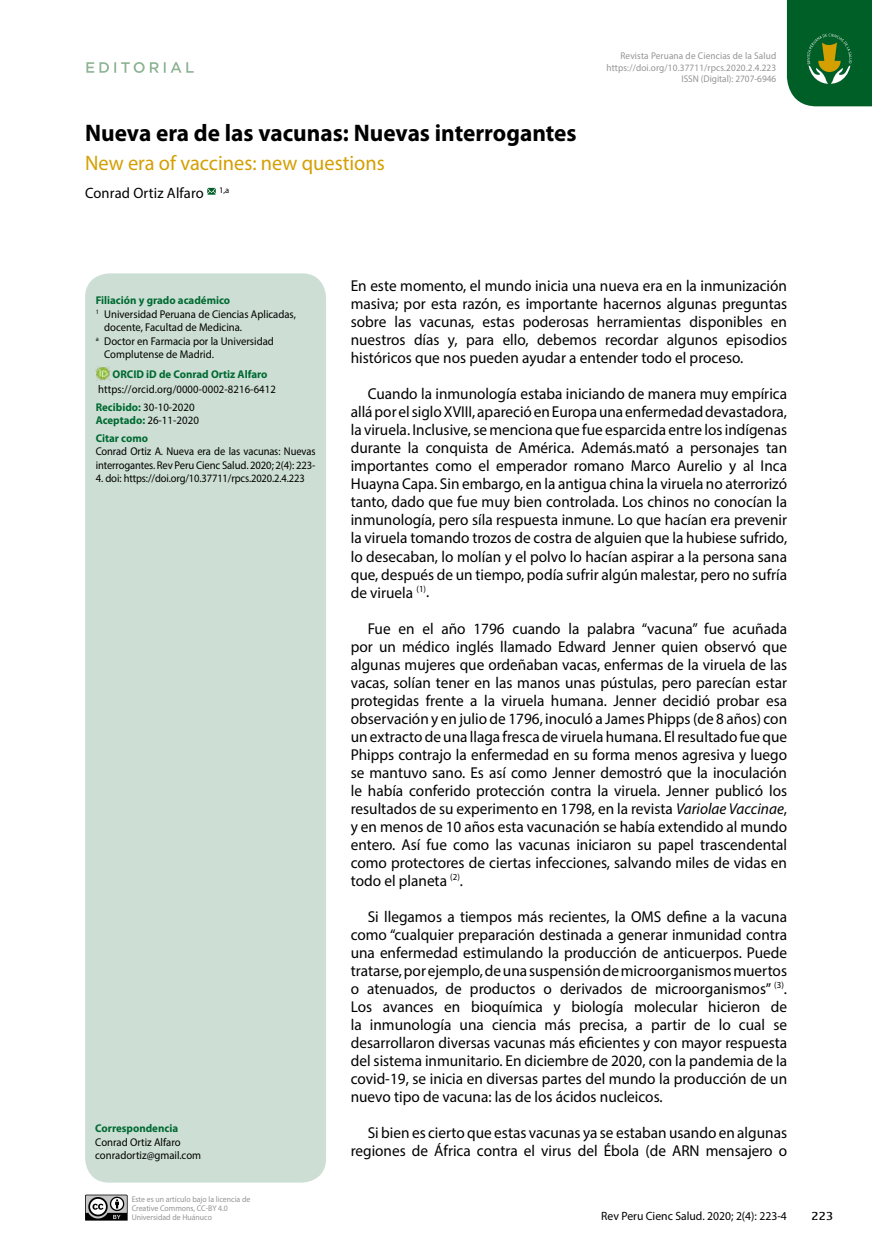
<style>
.page{position:relative;width:872px;height:1255px;background:#fff}
.page>*{position:absolute;margin:0;border:0;box-sizing:border-box;transform-origin:0 0}
.t1{font:700 24px "Myriad Pro";color:#000}
.t2{font:21px "Myriad Pro";color:#d49f00}
.t3{font:15.75px/18px "Myriad Pro";color:#000;text-align:justify}
.t4{font:15px "Myriad Pro";letter-spacing:.01em;color:#000}
.t5{font:12px "Myriad Pro";color:#000}
.t6{font:12px "Kefa";color:#000}
.t7{font:11.25px/17.7px "Myriad Pro";color:#000;scale:.95 1}
.t8{font:700 11.25px/17.7px "Myriad Pro";color:#006a32}
.t9{font:11.25px/13.5px "Myriad Pro";color:#000;scale:.93 1}
.t10{font:9.75px/11.2px "Myriad Pro";letter-spacing:.015em;color:#949494;text-align:right;scale:.95 1}
.t11{font:8.25px/9px "Myriad Pro";color:#949494;scale:.95 1}
.s1{font-weight:700;color:#006a32}
.s2{font-weight:400;color:#000}
.s3{font-style:italic}
</style>
<div class="page">
<svg style="left:787px;top:0;width:85px;height:106px;background:#166930"></svg>
<svg style="left:86px;top:62px;width:108px;height:11px"></svg>
<svg style="left:85px;top:1194px;width:42px;height:26px"></svg>
<div style="left:85px;top:273px;width:241px;height:909px;background:#cddfd4;border-radius:24px"></div>
<svg style="left:207px;top:188px;width:9px;height:7px"></svg>
<img style="left:96px;top:366px;width:14px;height:15px">
<h1 class="t1" style="left:85px;top:118px;width:493px">Nueva era de las vacunas: Nuevas interrogantes</h1>
<h2 class="t2" style="left:85px;top:150px;width:301px">New era of vaccines: new questions</h2>
<p class="t4" style="left:85px;top:183px;width:146px">Conrad Ortiz Alfaro <sup>1,a</sup></p>
<p class="t10" style="left:606px;top:50px;width:180px">Revista Peruana de Ciencias de la Salud https://doi.org/10.37711/rpcs.2020.2.4.223<br>ISSN (Digital): 2707-6946</p>
<p class="t8" style="left:96px;top:291px;width:136px">Filiación y grado académico</p>
<p class="t7" style="left:96px;top:305px;width:212px"><sup>1</sup> Universidad Peruana de Ciencias Aplicadas,</p>
<p class="t7" style="left:104px;top:318px;width:147px">docente, Facultad de Medicina.</p>
<p class="t7" style="left:96px;top:332px;width:189px"><sup>a</sup> Doctor en Farmacia por la Universidad</p>
<p class="t7" style="left:104px;top:345px;width:117px">Complutense de Madrid.</p>
<p class="t8" style="left:113px;top:365px;width:156px">ORCID iD de Conrad Ortiz Alfaro</p>
<p class="t7" style="left:96px;top:380px;width:191px">https://orcid.org/0000-0002-8216-6412<br><span class="s1">Recibido:</span> 30-10-2020</p>
<p class="t8" style="left:96px;top:411px;width:105px">Aceptado: <span class="s2">26-11-2020<br></span>Citar como</p>
<p class="t9" style="left:96px;top:445px;width:238px">Conrad Ortiz A. Nueva era de las vacunas: Nuevas interrogantes. Rev Peru Cienc Salud. 2020; 2(4): 223-</p>
<p class="t7" style="left:96px;top:469px;width:222px">4. doi: https://doi.org/10.37711/rpcs.2020.2.4.223</p>
<p class="t8" style="left:95px;top:1119px;width:84px">Correspondencia</p>
<p class="t7" style="left:95px;top:1134px;width:113px;line-height:13.5px">Conrad Ortiz Alfaro conradortiz@gmail.com</p>
<p class="t11" style="left:132px;top:1194px;width:126px">Este es un artículo bajo la licencia de<br>Creative Commons, CC-BY 4.0<br>Universidad de Huánuco</p>
<p class="t3" style="left:351px;top:277px;width:438px">En este momento, el mundo inicia una nueva era en la inmunización masiva; por esta razón, es importante hacernos algunas preguntas sobre las vacunas, estas poderosas herramientas disponibles en nuestros días y, para ello, debemos recordar algunos episodios históricos que nos pueden ayudar a entender todo el proceso.</p>
<p class="t3" style="left:351px;top:385px;width:438px;text-indent:17px">Cuando la inmunología estaba iniciando de manera muy empírica allá por el siglo XVIII, apareció en Europa una enfermedad devastadora, la viruela. Inclusive, se menciona que fue esparcida entre los indígenas durante la conquista de América. Además.mató a personajes tan importantes como el emperador romano Marco Aurelio y al Inca Huayna Capa. Sin embargo, en la antigua china la viruela no aterrorizó tanto, dado que fue muy bien controlada. Los chinos no conocían la inmunología, pero síla respuesta inmune. Lo que hacían era prevenir la viruela tomando trozos de costra de alguien que la hubiese sufrido, lo desecaban, lo molían y el polvo lo hacían aspirar a la persona sana que, después de un tiempo, podía sufrir algún malestar, pero no sufría de viruela <sup>(1)</sup>.</p>
<p class="t3" style="left:351px;top:619px;width:438px;text-indent:17px">Fue en el año 1796 cuando la palabra “vacuna” fue acuñada por un médico inglés llamado Edward Jenner quien observó que algunas mujeres que ordeñaban vacas, enfermas de la viruela de las vacas, solían tener en las manos unas pústulas, pero parecían estar protegidas frente a la viruela humana. Jenner decidió probar esa observación y en julio de 1796, inoculó a James Phipps (de 8 años) con un extracto de una llaga fresca de viruela humana. El resultado fue que Phipps contrajo la enfermedad en su forma menos agresiva y luego se mantuvo sano. Es así como Jenner demostró que la inoculación le había conferido protección contra la viruela. Jenner publicó los resultados de su experimento en 1798, en la revista <span class="s3">Variolae Vaccinae</span>, y en menos de 10 años esta vacunación se había extendido al mundo entero. Así fue como las vacunas iniciaron su papel trascendental como protectores de ciertas infecciones, salvando miles de vidas en todo el planeta <sup>(2)</sup>.</p>
<p class="t3" style="left:351px;top:907px;width:438px;text-indent:17px">Si llegamos a tiempos más recientes, la OMS define a la vacuna como “cualquier preparación destinada a generar inmunidad contra una enfermedad estimulando la producción de anticuerpos. Puede tratarse, por ejemplo, de una suspensión de microorganismos muertos o atenuados, de productos o derivados de microorganismos” <sup>(3)</sup>.<br>Los avances en bioquímica y biología molecular hicieron de la inmunología una ciencia más precisa, a partir de lo cual se desarrollaron diversas vacunas más eficientes y con mayor respuesta del sistema inmunitario. En diciembre de 2020, con la pandemia de la covid-19, se inicia en diversas partes del mundo la producción de un nuevo tipo de vacuna: las de los ácidos nucleicos.</p>
<p class="t3" style="left:351px;top:1123px;width:438px;text-align:right">Si bien es cierto que estas vacunas ya se estaban usando en algunas regiones de África contra el virus del Ébola (de ARN mensajero o</p>
<p class="t5" style="left:601px;top:1208px;width:187px">Rev Peru Cienc Salud. 2020; 2(4): 223-4</p>
<p class="t6" style="left:811px;top:1208px;width:23px">223</p>
</div>
